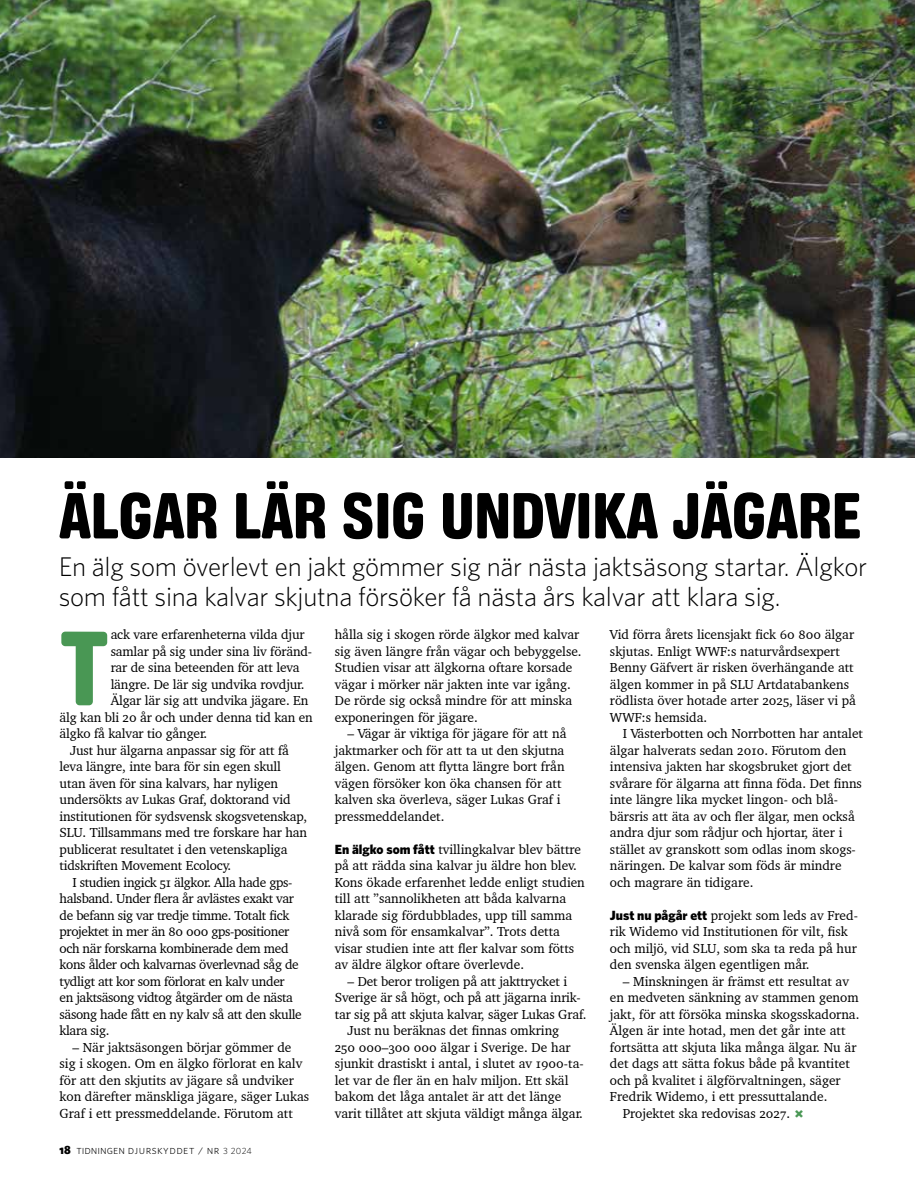
<style>
.page{position:relative;width:915px;height:1191px;background:#fff}
.page>*{position:absolute;margin:0;border:0;box-sizing:border-box;transform-origin:0 0}
.t1{font:127.95px "Ketchupa Pro";color:#499754}
.t2{font:78.75px "Ketchupa Pro";letter-spacing:-.02em;color:#000}
.t3{font:300 27px/30px "Whitney";letter-spacing:-.01em;color:#000}
.t4{font:13.35px/16.5px "Charter BT Pro";color:#000}
.t5{font:13.35px "Charter BT Pro";letter-spacing:-.025em;color:#000}
.t6{font:300 12px "Whitney";letter-spacing:.035em;color:#000}
.s1{font-weight:900}
.s2{font-size:9px}
.s3{font-family:"Whitney";font-weight:900}
</style>
<div class="page">
<img style="left:0;top:0;width:914px;height:458px">
<h2 class="t2" style="left:58px;top:475px;width:805px">ÄLGAR LÄR SIG UNDVIKA JÄGARE</h2>
<h3 class="t3" style="left:59px;top:551px;width:809px">En älg som överlevt en jakt gömmer sig när nästa jaktsäsong startar. Älgkor som fått sina kalvar skjutna försöker få nästa års kalvar att klara sig.</h3>
<h1 class="t1" style="left:60px;top:603px;width:51px">T</h1>
<p class="t4" style="left:111px;top:626px;width:195px">ack vare erfarenheterna vilda djur</p>
<p class="t4" style="left:111px;top:643px;width:203px">samlar på sig under sina liv föränd-</p>
<p class="t4" style="left:111px;top:659px;width:190px">rar de sina beteenden för att leva</p>
<p class="t4" style="left:111px;top:676px;width:195px">längre. De lär sig undvika rovdjur.</p>
<p class="t4" style="left:111px;top:692px;width:199px">Älgar lär sig att undvika jägare. En</p>
<p class="t4" style="left:60px;top:709px;width:255px">älg kan bli 20 år och under denna tid kan en</p>
<p class="t4" style="left:60px;top:725px;width:149px">älgko få kalvar tio gånger.</p>
<p class="t4" style="left:70px;top:742px;width:220px">Just hur älgarna anpassar sig för att få</p>
<p class="t4" style="left:60px;top:758px;width:223px">leva längre, inte bara för sin egen skull</p>
<p class="t4" style="left:60px;top:775px;width:220px">utan även för sina kalvars, har nyligen</p>
<p class="t4" style="left:60px;top:791px;width:232px">undersökts av Lukas Graf, doktorand vid</p>
<p class="t4" style="left:60px;top:808px;width:249px">institutionen för sydsvensk skogsvetenskap,</p>
<p class="t4" style="left:60px;top:824px;width:249px">SLU. Tillsammans med tre forskare har han</p>
<p class="t4" style="left:60px;top:841px;width:229px">publicerat resultatet i den vetenskapliga</p>
<p class="t4" style="left:60px;top:857px;width:173px">tidskriften Movement Ecolocy.</p>
<p class="t5" style="left:72px;top:873px;width:221px">I studien ingick 51 älgkor. Alla hade gps-</p>
<p class="t5" style="left:60px;top:890px;width:236px">halsband. Under flera år avlästes exakt var</p>
<p class="t5" style="left:60px;top:906px;width:231px">de befann sig var tredje timme. Totalt fick</p>
<p class="t5" style="left:60px;top:923px;width:231px">projektet in mer än 80 000 gps-positioner</p>
<p class="t5" style="left:60px;top:939px;width:230px">och när forskarna kombinerade dem med</p>
<p class="t5" style="left:60px;top:956px;width:241px">kons ålder och kalvarnas överlevnad såg de</p>
<p class="t5" style="left:60px;top:972px;width:226px">tydligt att kor som förlorat en kalv under</p>
<p class="t5" style="left:60px;top:989px;width:235px">en jaktsäsong vidtog åtgärder om de nästa</p>
<p class="t5" style="left:60px;top:1005px;width:244px">säsong hade fått en ny kalv så att den skulle</p>
<p class="t5" style="left:60px;top:1022px;width:51px">klara sig.</p>
<p class="t4" style="left:60px;top:1039px;width:251px;text-indent:13px">– När jaktsäsongen börjar gömmer de sig i skogen. Om en älgko förlorat en kalv för att den skjutits av jägare så undviker kon därefter mänskliga jägare, säger Lukas Graf i ett pressmeddelande. Förutom att</p>
<p class="t6" style="left:60px;top:1141px;width:194px"><span class="s1">18</span> tidningen djurskyddet / Nr <span class="s2">3 2024</span></p>
<p class="t4" style="left:334px;top:626px;width:248px">hålla sig i skogen rörde älgkor med kalvar sig även längre från vägar och bebyggelse.<br>Studien visar att älgkorna oftare korsade vägar i mörker när jakten inte var igång.<br>De rörde sig också mindre för att minska exponeringen för jägare.</p>
<p class="t4" style="left:334px;top:725px;width:233px;text-indent:13px">– Vägar är viktiga för jägare för att nå jaktmarker och för att ta ut den skjutna älgen. Genom att flytta längre bort från vägen försöker kon öka chansen för att kalven ska överleva, säger Lukas Graf i pressmeddelandet.</p>
<p class="t4" style="left:334px;top:841px;width:251px"><span class="s3">En älgko som fått</span> tvillingkalvar blev bättre på att rädda sina kalvar ju äldre hon blev.<br>Kons ökade erfarenhet ledde enligt studien till att ”sannolikheten att båda kalvarna klarade sig fördubblades, upp till samma nivå som för ensamkalvar”. Trots detta visar studien inte att fler kalvar som fötts av äldre älgkor oftare överlevde.</p>
<p class="t4" style="left:347px;top:973px;width:221px">– Det beror troligen på att jakttrycket i</p>
<p class="t4" style="left:334px;top:989px;width:247px">Sverige är så högt, och på att jägarna inrik-</p>
<p class="t4" style="left:334px;top:1006px;width:253px">tar sig på att skjuta kalvar, säger Lukas Graf.</p>
<p class="t4" style="left:347px;top:1022px;width:213px">Just nu beräknas det finnas omkring</p>
<p class="t4" style="left:334px;top:1039px;width:237px">250 000–300 000 älgar i Sverige. De har</p>
<p class="t4" style="left:334px;top:1055px;width:250px">sjunkit drastiskt i antal, i slutet av 1900-ta-</p>
<p class="t4" style="left:334px;top:1072px;width:235px">let var de fler än en halv miljon. Ett skäl</p>
<p class="t4" style="left:334px;top:1088px;width:228px">bakom det låga antalet är att det länge</p>
<p class="t4" style="left:334px;top:1105px;width:250px">varit tillåtet att skjuta väldigt många älgar.</p>
<p class="t4" style="left:609px;top:626px;width:247px">Vid förra årets licensjakt fick 60 800 älgar skjutas. Enligt WWF:s naturvårdsexpert Benny Gäfvert är risken överhängande att älgen kommer in på SLU Artdatabankens rödlista över hotade arter 2025, läser vi på WWF:s hemsida.</p>
<p class="t4" style="left:609px;top:725px;width:254px;text-indent:13px">I Västerbotten och Norrbotten har antalet älgar halverats sedan 2010. Förutom den intensiva jakten har skogsbruket gjort det svårare för älgarna att finna föda. Det finns inte längre lika mycket lingon- och blå&shy;bärsris att äta av och fler älgar, men också andra djur som rådjur och hjortar, äter i stället av granskott som odlas inom skogs&shy;näringen. De kalvar som föds är mindre och magrare än tidigare.</p>
<p class="t4" style="left:609px;top:907px;width:249px"><span class="s3">Just nu pågår ett</span> projekt som leds av Fred&shy;rik Widemo vid Institutionen för vilt, fisk och miljö, vid SLU, som ska ta reda på hur den svenska älgen egentligen mår.</p>
<p class="t4" style="left:622px;top:973px;width:228px">– Minskningen är främst ett resultat av</p>
<p class="t4" style="left:609px;top:989px;width:250px">en medveten sänkning av stammen genom</p>
<p class="t4" style="left:609px;top:1006px;width:251px">jakt, för att försöka minska skogsskadorna.</p>
<p class="t4" style="left:609px;top:1022px;width:237px">Älgen är inte hotad, men det går inte att</p>
<p class="t4" style="left:609px;top:1039px;width:248px">fortsätta att skjuta lika många älgar. Nu är</p>
<p class="t4" style="left:609px;top:1055px;width:241px">det dags att sätta fokus både på kvantitet</p>
<p class="t4" style="left:609px;top:1072px;width:232px">och på kvalitet i älgförvaltningen, säger</p>
<p class="t4" style="left:609px;top:1088px;width:219px">Fredrik Widemo, i ett pressuttalande.</p>
<p class="t4" style="left:622px;top:1105px;width:169px">Projektet ska redovisas 2027.</p>
</div>
